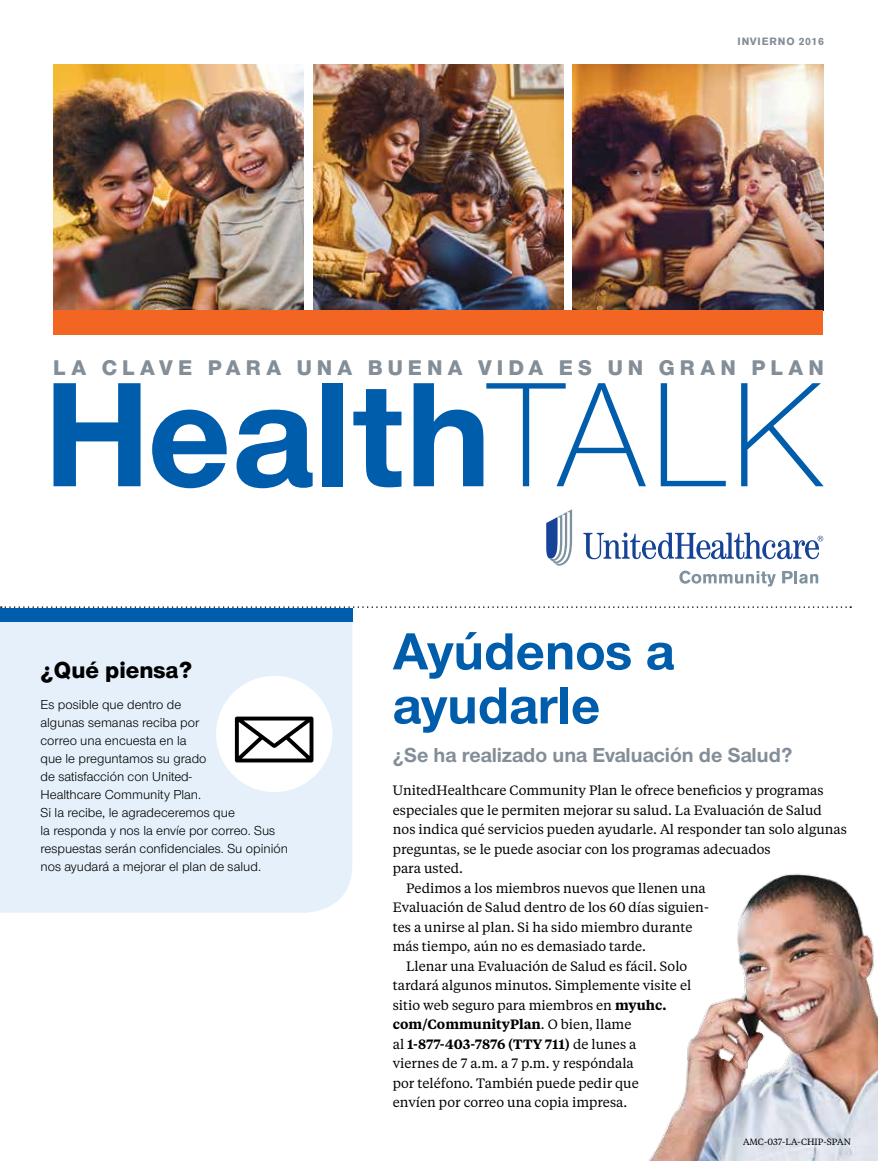
<style>
.page{position:relative;width:878px;height:1161px;background:#fff}
.page>*{position:absolute;margin:0;border:0;box-sizing:border-box;transform-origin:0 0}
.t1{font:700 154.5px "UHC Sans";color:#005dac}
.t2{font:700 54px/54px "UHC Sans";color:#005dac}
.t3{font:800 24px "UHC Sans";color:#000}
.t4{font:800 22.05px "UHC Sans";letter-spacing:.23em;color:#838e98}
.t5{font:700 21px "UHC Sans";color:#838e98}
.t6{font:13.5px "UHC Serif Text";color:#000}
.t7{font:13.5px/18px "UHC Sans";color:#000}
.t8{font:600 13.5px "UHC Serif Text";color:#000}
.t9{font:700 10.5px "Akzidenz Grotesk BE";letter-spacing:.06em;color:#838e98}
.t10{font:9px "UHC Serif Text";color:#000}
.s1{font-weight:300}
.s2{font-weight:600}
.s3{font-weight:400}
</style>
<div class="page">
<img style="left:648px;top:873px;width:230px;height:288px">
<div style="left:0;top:621px;width:352px;height:292px;background:#e5f0fa"></div>
<div style="left:216px;top:676px;width:116px;height:116px;background:#fff;border-radius:50%"></div>
<svg style="left:235px;top:717px;width:78px;height:45px"></svg>
<div style="left:0;top:608px;width:352px;height:13px;background:#005dac"></div>
<img style="left:53px;top:64px;width:250px;height:247px">
<img style="left:313px;top:64px;width:250px;height:247px">
<img style="left:573px;top:64px;width:250px;height:247px">
<svg style="left:1px;top:606px;width:850px;height:2px"></svg>
<svg style="left:583px;top:532px;width:240px;height:27px"></svg>
<svg style="left:546px;top:509px;width:26px;height:57px"></svg>
<svg style="left:679px;top:571px;width:96px;height:15px"></svg>
<svg style="left:782px;top:571px;width:36px;height:13px"></svg>
<div style="left:53px;top:311px;width:770px;height:24px;background:#f26522"></div>
<p class="t9" style="left:737px;top:36px;width:88px">INVIERNO 2016</p>
<h3 class="t4" style="left:53px;top:352px;width:772px">LA CLAVE PARA UNA BUENA VIDA ES UN GRAN PLAN</h3>
<h1 class="t1" style="left:43px;top:331px;width:781px">Health<span class="s1">TALK</span></h1>
<h3 class="t3" style="left:40px;top:653px;width:153px">¿Qué piensa?</h3>
<p class="t7" style="left:40px;top:695px;width:249px">Es posible que dentro de<br>algunas semanas reciba por<br>correo una encuesta en la<br>que le preguntamos su grado<br>de satisfacción con United-<br>Healthcare Community Plan.<br>Si la recibe, le agradeceremos que<br>la responda y nos la envíe por correo. Sus respuestas serán confidenciales. Su opinión nos ayudará a mejorar el plan de salud.</p>
<h2 class="t2" style="left:393px;top:623px;width:283px">Ayúdenos a ayudarle</h2>
<h3 class="t5" style="left:393px;top:741px;width:401px">¿Se ha realizado una Evaluación de Salud?</h3>
<p class="t6" style="left:393px;top:781px;width:432px">UnitedHealthcare Community Plan le ofrece beneficios y programas</p>
<p class="t6" style="left:393px;top:801px;width:430px">especiales que le permiten mejorar su salud. La Evaluación de Salud</p>
<p class="t6" style="left:393px;top:820px;width:455px">nos indica qué servicios pueden ayudarle. Al responder tan solo algunas</p>
<p class="t6" style="left:393px;top:840px;width:379px">preguntas, se le puede asociar con los programas adecuados</p>
<p class="t6" style="left:393px;top:859px;width:72px">para usted.</p>
<p class="t6" style="left:406px;top:879px;width:301px">Pedimos a los miembros nuevos que llenen una</p>
<p class="t6" style="left:393px;top:898px;width:317px">Evaluación de Salud dentro de los 60 días siguien-</p>
<p class="t6" style="left:393px;top:918px;width:301px">tes a unirse al plan. Si ha sido miembro durante</p>
<p class="t6" style="left:393px;top:937px;width:255px">más tiempo, aún no es demasiado tarde.</p>
<p class="t6" style="left:406px;top:957px;width:282px">Llenar una Evaluación de Salud es fácil. Solo</p>
<p class="t6" style="left:393px;top:976px;width:300px">tardará algunos minutos. Simplemente visite el</p>
<p class="t6" style="left:393px;top:996px;width:275px">sitio web seguro para miembros en <span class="s2">myuhc.</span></p>
<p class="t8" style="left:393px;top:1015px;width:240px">com/CommunityPlan<span class="s3">. O bien, llame</span></p>
<p class="t8" style="left:393px;top:1034px;width:245px"><span class="s3">al</span> 1-877-403-7876 (TTY 711) <span class="s3">de lunes a</span></p>
<p class="t6" style="left:393px;top:1054px;width:242px">viernes de 7 a.m. a 7 p.m. y respóndala</p>
<p class="t6" style="left:393px;top:1074px;width:247px">por teléfono. También puede pedir que</p>
<p class="t6" style="left:393px;top:1093px;width:236px">envíen por correo una copia impresa.</p>
<p class="t10" style="left:743px;top:1135px;width:109px">AMC-037-LA-CHIP-SPAN</p>
</div>
